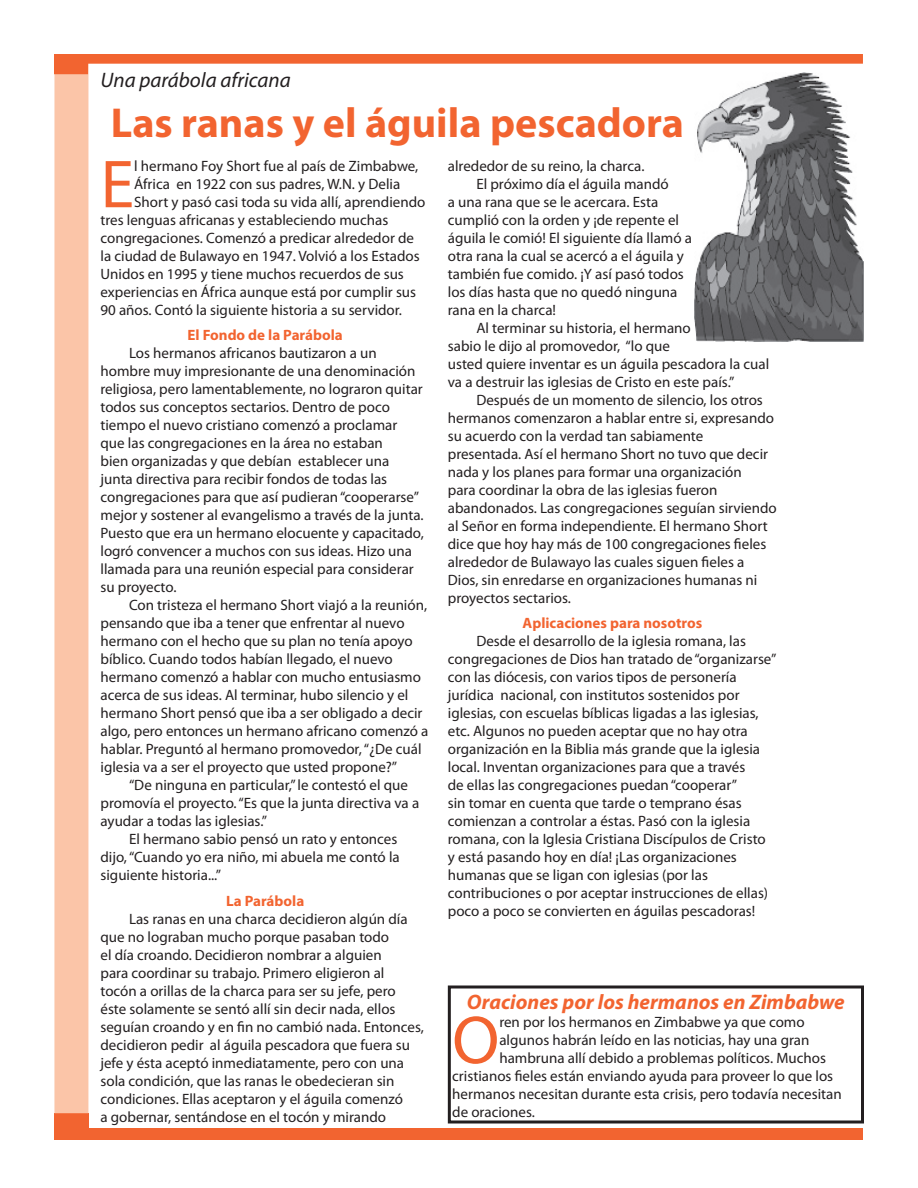
<style>
.page{position:relative;width:918px;height:1188px;background:#fff}
.page>*{position:absolute;margin:0;border:0;box-sizing:border-box;transform-origin:0 0}
.t1{font:68.4px "Myriad Pro";color:#f26430}
.t2{font:700 42px "Myriad Pro";color:#f26430}
.t3{font:italic 700 21px "Myriad Pro";color:#f26430}
.t4{font:italic 21px "Myriad Pro";color:#231f20}
.t5{font:15px/18px "Myriad Pro";color:#231f20}
.t6{font:700 15px "Myriad Pro";color:#f26430}
</style>
<div class="page">
<div style="left:54px;top:1113px;width:34px;height:16px;background:#f26430"></div>
<div style="left:54px;top:1128px;width:809px;height:12px;background:#f26430"></div>
<div style="left:54px;top:56px;width:34px;height:1057px;background:#fbc5a8"></div>
<svg style="left:54px;top:54px;width:809px;height:20px"></svg>
<img style="left:694px;top:72px;width:170px;height:270px">
<div style="left:448px;top:986px;width:416px;height:138px;border:3px solid #231f20"></div>
<h3 class="t4" style="left:100px;top:67px;width:192px">Una parábola africana</h3>
<h2 class="t2" style="left:111px;top:96px;width:575px">Las ranas y el águila pescadora</h2>
<p class="t5" style="left:448px;top:157px;width:198px">alrededor de su reino, la charca.</p>
<p class="t5" style="left:476px;top:175px;width:194px">El próximo día el águila mandó</p>
<p class="t5" style="left:448px;top:193px;width:212px">a una rana que se le acercara. Esta</p>
<p class="t5" style="left:448px;top:211px;width:233px">cumplió con la orden y ¡de repente el</p>
<p class="t5" style="left:448px;top:229px;width:246px">águila le comió! El siguiente día llamó a</p>
<p class="t5" style="left:448px;top:247px;width:237px">otra rana la cual se acercó a el águila y</p>
<p class="t5" style="left:448px;top:265px;width:238px">también fue comido. ¡Y así pasó todos</p>
<p class="t5" style="left:448px;top:283px;width:231px">los días hasta que no quedó ninguna</p>
<p class="t5" style="left:448px;top:301px;width:110px">rana en la charca!</p>
<p class="t5" style="left:476px;top:319px;width:216px">Al terminar su historia, el hermano</p>
<p class="t5" style="left:448px;top:337px;width:224px">sabio le dijo al promovedor, “lo que</p>
<p class="t5" style="left:448px;top:355px;width:323px">usted quiere inventar es un águila pescadora la cual</p>
<p class="t5" style="left:448px;top:373px;width:288px">va a destruir las iglesias de Cristo en este país.”</p>
<p class="t5" style="left:476px;top:391px;width:288px">Después de un momento de silencio, los otros</p>
<p class="t5" style="left:448px;top:409px;width:328px">hermanos comenzaron a hablar entre si, expresando</p>
<p class="t5" style="left:448px;top:427px;width:257px">su acuerdo con la verdad tan sabiamente</p>
<p class="t5" style="left:448px;top:445px;width:322px">presentada. Así el hermano Short no tuvo que decir</p>
<p class="t5" style="left:448px;top:463px;width:295px">nada y los planes para formar una organización</p>
<p class="t5" style="left:448px;top:481px;width:271px">para coordinar la obra de las iglesias fueron</p>
<p class="t5" style="left:448px;top:499px;width:330px">abandonados. Las congregaciones seguían sirviendo</p>
<p class="t5" style="left:448px;top:517px;width:321px">al Señor en forma independiente. El hermano Short</p>
<p class="t5" style="left:448px;top:535px;width:320px">dice que hoy hay más de 100 congregaciones fieles</p>
<p class="t5" style="left:448px;top:553px;width:298px">alrededor de Bulawayo las cuales siguen fieles a</p>
<p class="t5" style="left:448px;top:571px;width:311px">Dios, sin enredarse en organizaciones humanas ni</p>
<p class="t5" style="left:448px;top:589px;width:125px">proyectos sectarios.</p>
<p class="t6" style="left:523px;top:614px;width:181px">Aplicaciones para nosotros</p>
<p class="t5" style="left:448px;top:632px;width:330px;text-indent:28px">Desde el desarrollo de la iglesia romana, las congregaciones de Dios han tratado de “organizarse” con las diócesis, con varios tipos de personería jurídica nacional, con institutos sostenidos por iglesias, con escuelas bíblicas ligadas a las iglesias, etc. Algunos no pueden aceptar que no hay otra organización en la Biblia más grande que la iglesia local. Inventan organizaciones para que a través<br>de ellas las congregaciones puedan “cooperar”<br>sin tomar en cuenta que tarde o temprano ésas comienzan a controlar a éstas. Pasó con la iglesia romana, con la Iglesia Cristiana Discípulos de Cristo y está pasando hoy en día! ¡Las organizaciones humanas que se ligan con iglesias (por las contribuciones o por aceptar instrucciones de ellas) poco a poco se convierten en águilas pescadoras!</p>
<h1 class="t1" style="left:100px;top:142px;width:35px">E</h1>
<p class="t5" style="left:134px;top:157px;width:286px">l hermano Foy Short fue al país de Zimbabwe,</p>
<p class="t5" style="left:134px;top:175px;width:268px">África en 1922 con sus padres, W.N. y Delia</p>
<p class="t5" style="left:134px;top:193px;width:293px">Short y pasó casi toda su vida allí, aprendiendo</p>
<p class="t5" style="left:100px;top:211px;width:289px">tres lenguas africanas y estableciendo muchas</p>
<p class="t5" style="left:100px;top:229px;width:315px">congregaciones. Comenzó a predicar alrededor de</p>
<p class="t5" style="left:100px;top:247px;width:321px">la ciudad de Bulawayo en 1947. Volvió a los Estados</p>
<p class="t5" style="left:100px;top:265px;width:305px">Unidos en 1995 y tiene muchos recuerdos de sus</p>
<p class="t5" style="left:100px;top:283px;width:317px">experiencias en África aunque está por cumplir sus</p>
<p class="t5" style="left:100px;top:301px;width:303px">90 años. Contó la siguiente historia a su servidor.</p>
<p class="t6" style="left:188px;top:326px;width:157px">El Fondo de la Parábola</p>
<p class="t5" style="left:100px;top:344px;width:325px;text-indent:28px">Los hermanos africanos bautizaron a un hombre muy impresionante de una denominación religiosa, pero lamentablemente, no lograron quitar todos sus conceptos sectarios. Dentro de poco tiempo el nuevo cristiano comenzó a proclamar que las congregaciones en la área no estaban<br>bien organizadas y que debían establecer una junta directiva para recibir fondos de todas las congregaciones para que así pudieran “cooperarse” mejor y sostener al evangelismo a través de la junta.<br>Puesto que era un hermano elocuente y capacitado, logró convencer a muchos con sus ideas. Hizo una llamada para una reunión especial para considerar su proyecto.</p>
<p class="t5" style="left:100px;top:596px;width:330px;text-indent:28px">Con tristeza el hermano Short viajó a la reunión, pensando que iba a tener que enfrentar al nuevo hermano con el hecho que su plan no tenía apoyo bíblico. Cuando todos habían llegado, el nuevo hermano comenzó a hablar con mucho entusiasmo acerca de sus ideas. Al terminar, hubo silencio y el hermano Short pensó que iba a ser obligado a decir algo, pero entonces un hermano africano comenzó a hablar. Preguntó al hermano promovedor, “¿De cuál iglesia va a ser el proyecto que usted propone?”</p>
<p class="t5" style="left:100px;top:776px;width:320px;text-indent:28px">“De ninguna en particular,” le contestó el que promovía el proyecto. “Es que la junta directiva va a ayudar a todas las iglesias.”</p>
<p class="t5" style="left:100px;top:830px;width:301px;text-indent:28px">El hermano sabio pensó un rato y entonces dijo, “Cuando yo era niño, mi abuela me contó la siguiente historia...”</p>
<p class="t6" style="left:226px;top:891px;width:80px">La Parábola</p>
<p class="t5" style="left:100px;top:909px;width:325px;text-indent:28px">Las ranas en una charca decidieron algún día que no lograban mucho porque pasaban todo<br>el día croando. Decidieron nombrar a alguien<br>para coordinar su trabajo. Primero eligieron al tocón a orillas de la charca para ser su jefe, pero éste solamente se sentó allí sin decir nada, ellos seguían croando y en fin no cambió nada. Entonces, decidieron pedir al águila pescadora que fuera su jefe y ésta aceptó inmediatamente, pero con una sola condición, que las ranas le obedecieran sin condiciones. Ellas aceptaron y el águila comenzó<br>a gobernar, sentándose en el tocón y mirando</p>
<h3 class="t3" style="left:467px;top:988px;width:379px">Oraciones por los hermanos en Zimbabwe</h3>
<h1 class="t1" style="left:452px;top:998px;width:49px">O</h1>
<p class="t5" style="left:499px;top:1013px;width:307px">ren por los hermanos en Zimbabwe ya que como</p>
<p class="t5" style="left:499px;top:1031px;width:312px">algunos habrán leído en las noticias, hay una gran</p>
<p class="t5" style="left:499px;top:1049px;width:328px">hambruna allí debido a problemas políticos. Muchos</p>
<p class="t5" style="left:452px;top:1067px;width:382px">cristianos fieles están enviando ayuda para proveer lo que los</p>
<p class="t5" style="left:452px;top:1085px;width:391px">hermanos necesitan durante esta crisis, pero todavía necesitan</p>
<p class="t5" style="left:452px;top:1103px;width:84px">de oraciones.</p>
</div>
